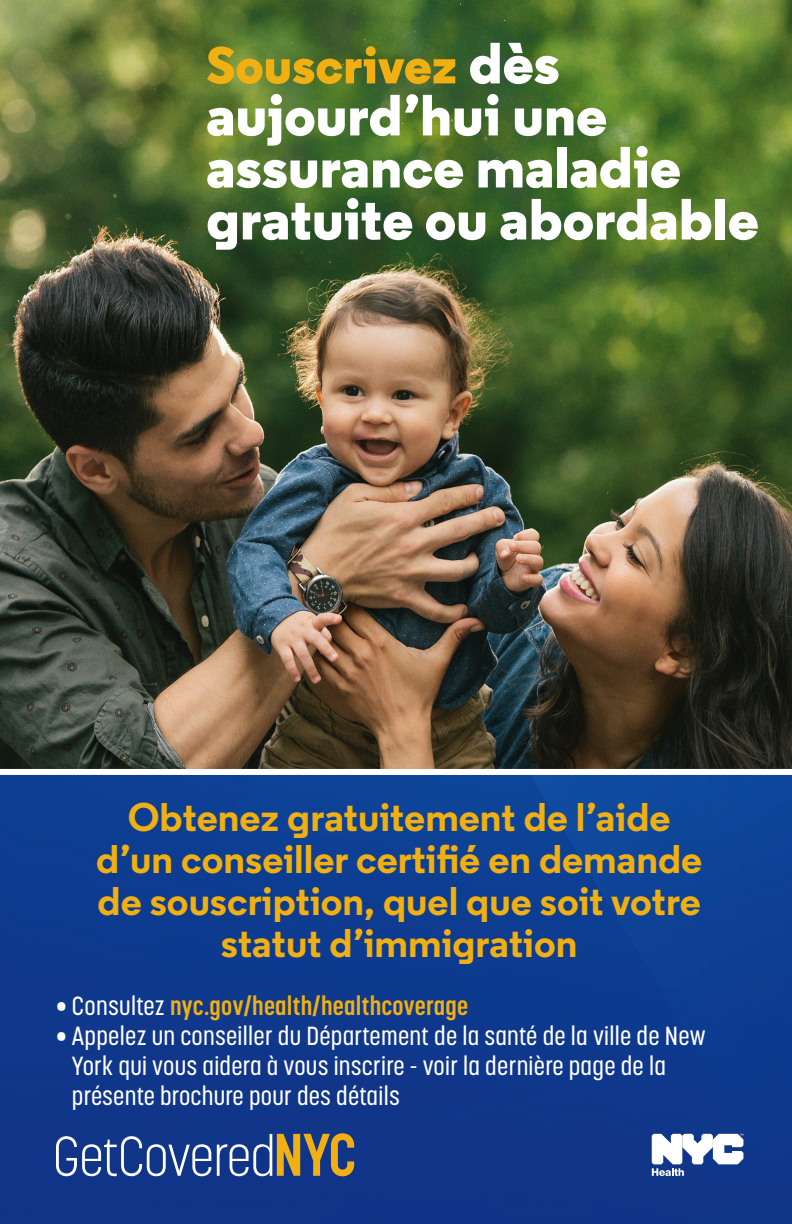
<style>
.page{position:relative;width:792px;height:1224px;background:#fff}
.page>*{position:absolute;margin:0;border:0;box-sizing:border-box;transform-origin:0 0}
.t1{font:800 58px/52px "A2 Regular";color:#fff}
.t2{font:800 52px "A2 Regular";color:#f0af13}
.t3{font:700 40px/42px "A2 Regular";color:#f0af13;text-align:center}
.t4{font:500 26px/30px "Korolev Condensed";letter-spacing:.01em;color:#fff}
.t5{font:700 26px "Korolev Condensed";letter-spacing:.01em;color:#f0af13}
.s1{font-size:58px;color:#fff}
.s2{font-weight:500;color:#fff}
</style>
<div class="page">
<img style="left:0;top:775px;width:792px;height:449px">
<img style="left:0;top:0;width:792px;height:769px">
<svg style="left:56px;top:1133px;width:298px;height:43px;background:#54658b"></svg>
<svg style="left:652px;top:1134px;width:91px;height:42px"></svg>
<h2 class="t2" style="left:206px;top:32px;width:355px">Souscrivez <span class="s1">dès</span></h2>
<h1 class="t1" style="left:206px;top:90px;width:554px">aujourd’hui une assurance maladie gratuite ou abordable</h1>
<h3 class="t3" style="left:96px;top:795px;width:608px">Obtenez gratuitement de l’aide d’un conseiller certifié en demande de souscription, quel que soit votre statut d’immigration</h3>
<p class="t5" style="left:56px;top:991px;width:414px"><span class="s2">• Consultez</span> nyc.gov/health/healthcoverage</p>
<p class="t4" style="left:72px;top:1021px;width:635px;text-indent:-16px">• Appelez un conseiller du Département de la santé de la ville de New<br>York qui vous aidera à vous inscrire - voir la dernière page de la présente brochure pour des détails</p>
</div>
